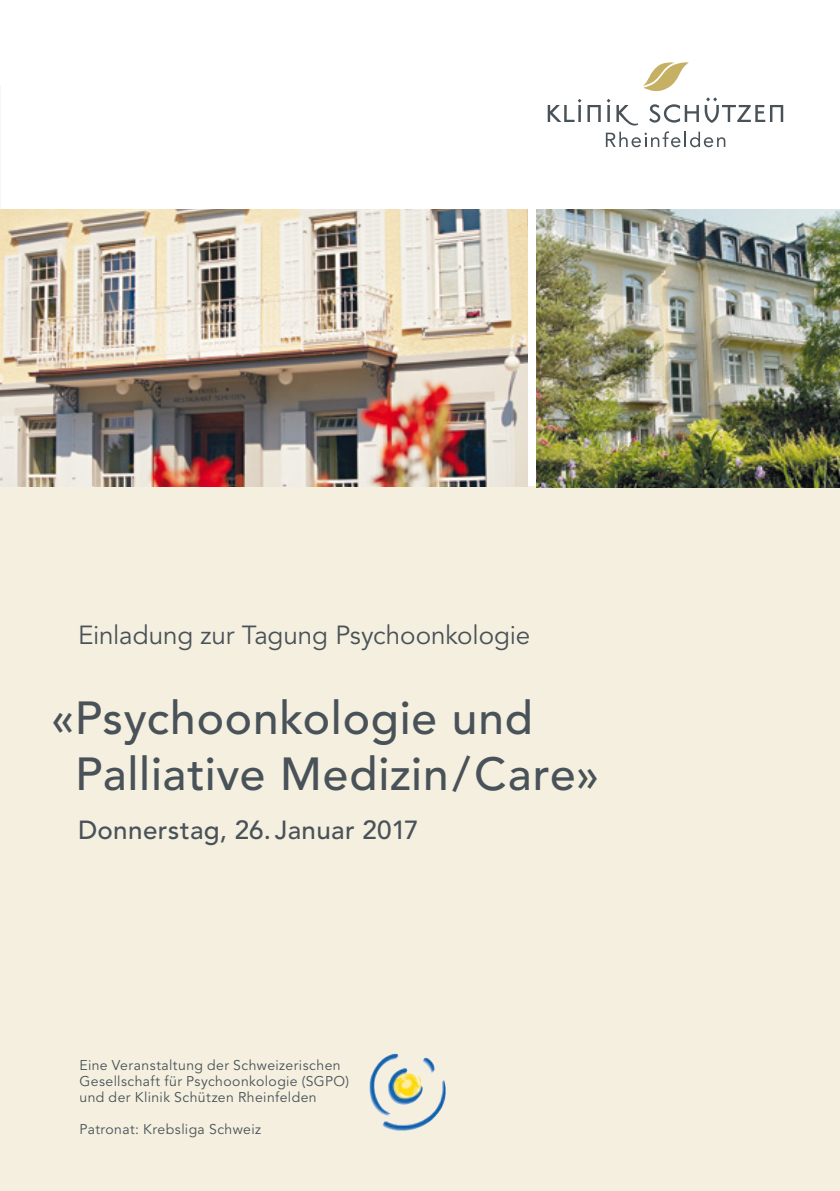
<style>
.page{position:relative;width:840px;height:1191px;background:#fff}
.page>*{position:absolute;margin:0;border:0;box-sizing:border-box;transform-origin:0 0}
.t1{font:500 46px/56px "Avenir LT Std";letter-spacing:.015em;color:#485258}
.t2{font:26px "Avenir LT Std";letter-spacing:-.005em;color:#485258}
.t3{font:500 26px "Avenir LT Std";letter-spacing:.01em;color:#485258}
.t4{font:14px/16px "Avenir LT Std";letter-spacing:.03em;color:#485258}
</style>
<div class="page">
<div style="left:0;top:486px;width:839px;height:705px;background:#f5efdf"></div>
<img style="left:536px;top:210px;width:303px;height:278px">
<svg style="left:547px;top:99px;width:34px;height:23px"></svg>
<svg style="left:587px;top:62px;width:195px;height:85px"></svg>
<img style="left:0;top:210px;width:527px;height:276px">
<img style="left:369px;top:1054px;width:25px;height:61px">
<h2 class="t2" style="left:78px;top:619px;width:453px">Einladung zur Tagung Psychoonkologie</h2>
<h1 class="t1" style="left:75px;top:691px;width:525px;text-indent:-24px">«Psychoonkologie und<br>Palliative Medizin/Care»</h1>
<h2 class="t3" style="left:78px;top:815px;width:342px">Donnerstag, 26. Januar 2017</h2>
<p class="t4" style="left:79px;top:1057px;width:271px">Eine Veranstaltung der Schweizerischen<br>Gesellschaft für Psychoonkologie (SGPO) und der Klinik Schützen Rheinfelden</p>
<p class="t4" style="left:79px;top:1121px;width:183px">Patronat: Krebsliga Schweiz</p>
</div>
